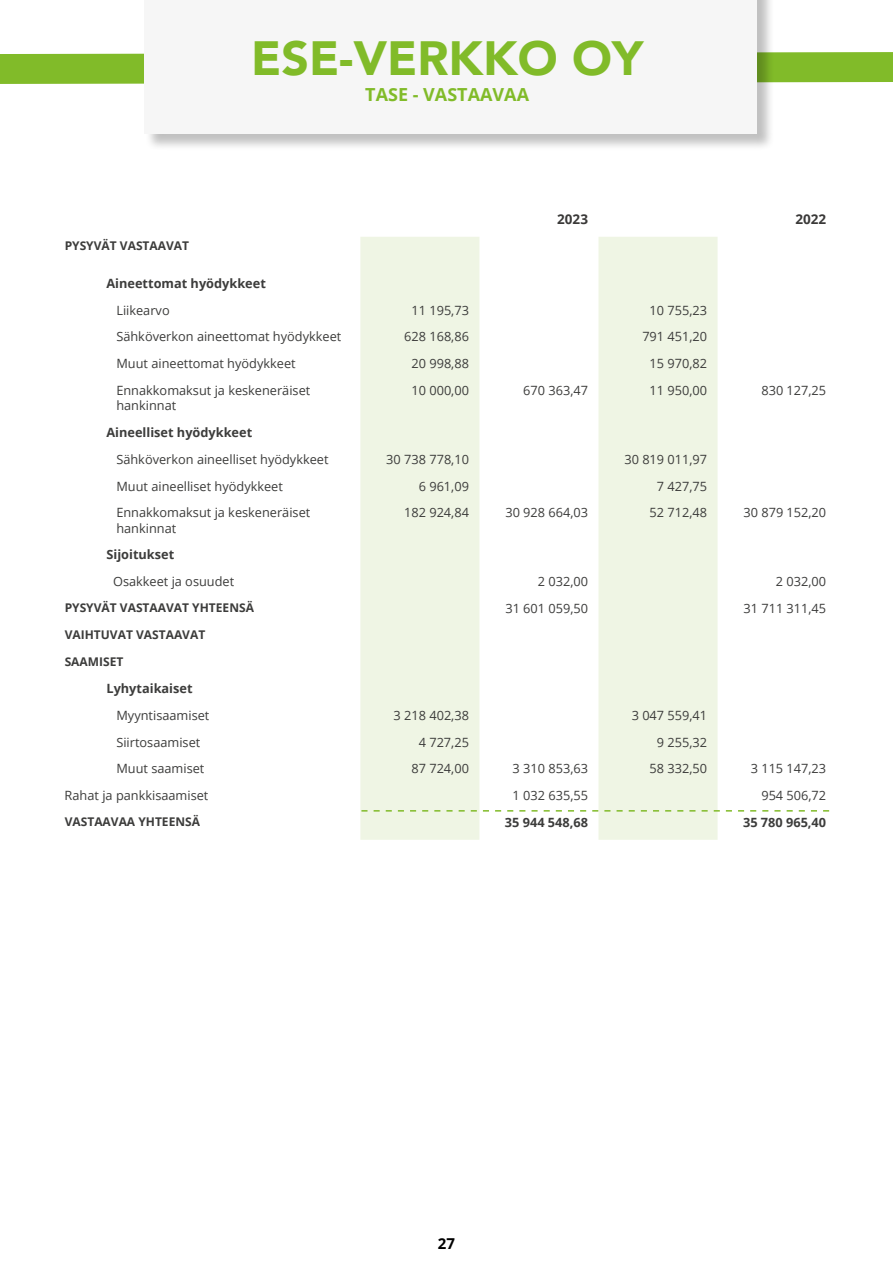
<style>
.page{position:relative;width:893px;height:1263px;background:#fff}
.page>*{position:absolute;margin:0;border:0;box-sizing:border-box;transform-origin:0 0}
.t1{font:900 48px "Avenir";color:#81bb29}
.t2{font:700 18px "Open Sans";color:#81bb29}
.t3{font:700 15px "Open Sans";color:#000}
.t4{font:700 13.5px "Open Sans";color:#3a3938}
.t5{font:12.75px/15.3px "Open Sans";color:#3c3c3b}
.t6{font:700 12.75px "Open Sans";color:#3c3c3b}
.t7{font:700 12px "Open Sans";color:#3c3c3b}
</style>
<div class="page">
<svg style="left:0;top:52px;width:893px;height:32px;background:#89bf38"></svg>
<div style="left:145px;top:0;width:629px;height:151px;background:#000;opacity:.25"></div>
<div style="left:145px;top:0;width:612px;height:134px;background:#f6f6f6"></div>
<svg style="left:360px;top:237px;width:358px;height:603px;fill:#eff5e4"></svg>
<svg style="left:361px;top:810px;width:468px;height:1px"></svg>
<h1 class="t1" style="left:251px;top:17px;width:393px">ESE-VERKKO OY</h1>
<h2 class="t2" style="left:365px;top:82px;width:165px">TASE - VASTAAVAA</h2>
<p class="t4" style="left:557px;top:210px;width:32px">2023</p>
<p class="t4" style="left:795px;top:210px;width:32px">2022</p>
<p class="t7" style="left:65px;top:237px;width:126px">PYSYVÄT VASTAAVAT</p>
<p class="t6" style="left:106px;top:274px;width:161px">Aineettomat hyödykkeet</p>
<p class="t5" style="left:116px;top:302px;width:55px">Liikearvo</p>
<p class="t5" style="left:411px;top:302px;width:59px">11 195,73</p>
<p class="t5" style="left:650px;top:302px;width:59px">10 755,23</p>
<p class="t5" style="left:116px;top:329px;width:226px">Sähköverkon aineettomat hyödykkeet</p>
<p class="t5" style="left:404px;top:329px;width:66px">628 168,86</p>
<p class="t5" style="left:642px;top:329px;width:66px">791 451,20</p>
<p class="t5" style="left:116px;top:355px;width:181px">Muut aineettomat hyödykkeet</p>
<p class="t5" style="left:411px;top:355px;width:59px">20 998,88</p>
<p class="t5" style="left:650px;top:355px;width:59px">15 970,82</p>
<p class="t5" style="left:116px;top:382px;width:195px">Ennakkomaksut ja keskeneräiset hankinnat</p>
<p class="t5" style="left:411px;top:382px;width:59px">10 000,00</p>
<p class="t5" style="left:523px;top:382px;width:66px">670 363,47</p>
<p class="t5" style="left:650px;top:382px;width:59px">11 950,00</p>
<p class="t5" style="left:761px;top:382px;width:66px">830 127,25</p>
<p class="t6" style="left:106px;top:423px;width:147px">Aineelliset hyödykkeet</p>
<p class="t5" style="left:116px;top:451px;width:214px">Sähköverkon aineelliset hyödykkeet</p>
<p class="t5" style="left:386px;top:451px;width:84px">30 738 778,10</p>
<p class="t5" style="left:624px;top:451px;width:84px">30 819 011,97</p>
<p class="t5" style="left:116px;top:478px;width:168px">Muut aineelliset hyödykkeet</p>
<p class="t5" style="left:419px;top:478px;width:52px">6 961,09</p>
<p class="t5" style="left:657px;top:478px;width:52px">7 427,75</p>
<p class="t5" style="left:116px;top:505px;width:195px">Ennakkomaksut ja keskeneräiset hankinnat</p>
<p class="t5" style="left:404px;top:505px;width:66px">182 924,84</p>
<p class="t5" style="left:505px;top:505px;width:84px">30 928 664,03</p>
<p class="t5" style="left:650px;top:505px;width:59px">52 712,48</p>
<p class="t5" style="left:743px;top:505px;width:84px">30 879 152,20</p>
<p class="t6" style="left:106px;top:546px;width:69px">Sijoitukset</p>
<p class="t5" style="left:113px;top:573px;width:123px">Osakkeet ja osuudet</p>
<p class="t5" style="left:538px;top:573px;width:52px">2 032,00</p>
<p class="t5" style="left:776px;top:573px;width:52px">2 032,00</p>
<p class="t7" style="left:65px;top:599px;width:191px">PYSYVÄT VASTAAVAT YHTEENSÄ</p>
<p class="t5" style="left:505px;top:600px;width:84px">31 601 059,50</p>
<p class="t5" style="left:743px;top:600px;width:84px">31 711 311,45</p>
<p class="t7" style="left:65px;top:626px;width:142px">VAIHTUVAT VASTAAVAT</p>
<p class="t7" style="left:65px;top:653px;width:60px">SAAMISET</p>
<p class="t6" style="left:106px;top:679px;width:88px">Lyhytaikaiset</p>
<p class="t5" style="left:116px;top:707px;width:94px">Myyntisaamiset</p>
<p class="t5" style="left:394px;top:707px;width:77px">3 218 402,38</p>
<p class="t5" style="left:632px;top:707px;width:77px">3 047 559,41</p>
<p class="t5" style="left:116px;top:734px;width:85px">Siirtosaamiset</p>
<p class="t5" style="left:419px;top:734px;width:52px">4 727,25</p>
<p class="t5" style="left:657px;top:734px;width:52px">9 255,32</p>
<p class="t5" style="left:116px;top:761px;width:90px">Muut saamiset</p>
<p class="t5" style="left:411px;top:761px;width:59px">87 724,00</p>
<p class="t5" style="left:513px;top:761px;width:77px">3 310 853,63</p>
<p class="t5" style="left:650px;top:761px;width:59px">58 332,50</p>
<p class="t5" style="left:751px;top:761px;width:77px">3 115 147,23</p>
<p class="t5" style="left:65px;top:788px;width:145px">Rahat ja pankkisaamiset</p>
<p class="t5" style="left:513px;top:788px;width:77px">1 032 635,55</p>
<p class="t5" style="left:761px;top:788px;width:66px">954 506,72</p>
<p class="t7" style="left:65px;top:814px;width:137px">VASTAAVAA YHTEENSÄ</p>
<p class="t6" style="left:505px;top:813px;width:85px">35 944 548,68</p>
<p class="t6" style="left:743px;top:813px;width:85px">35 780 965,40</p>
<p class="t3" style="left:438px;top:1233px;width:19px">27</p>
</div>
